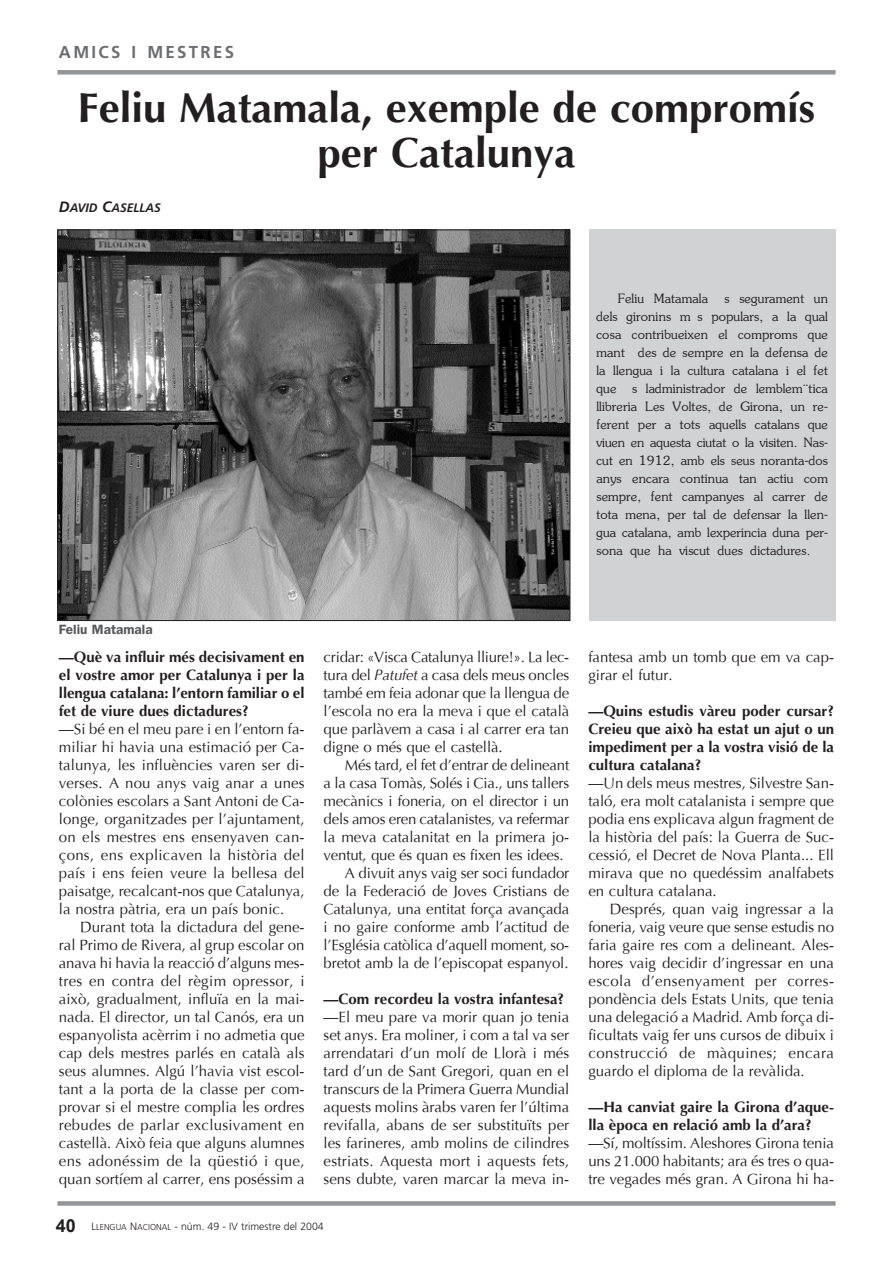
<style>
.page{position:relative;width:893px;height:1263px;background:#fff}
.page>*{position:absolute;margin:0;border:0;box-sizing:border-box;transform-origin:0 0}
.t1{font:700 42px/45px "Optima";color:#231f20;text-align:center}
.t2{font:700 17.25px "Frutiger LT Std";letter-spacing:.14em;color:#6c6d70}
.t3{font:15px/18px "Optima";letter-spacing:-.005em;color:#231f20;text-align:justify}
.t4{font:300 15px/18px "Souvenir";color:#231f20;text-align:justify}
.t5{font:700 15px/18px "Optima";color:#231f20;text-align:justify}
.t6{font:600 13.5px "Franklin Gothic";color:#57585a}
.t7{font:italic 700 12.3px "Frutiger LT Std";color:#231f20}
.t8{font:300 10.5px "Frutiger LT Std";color:#231f20}
.s1{font-size:15px}
.s2{font-style:italic}
.s3{font-family:"Arial";font-weight:700;font-size:18px}
.s4{font-size:8.55px}
</style>
<div class="page">
<div style="left:57px;top:1201px;width:779px;height:5px;background:#939598"></div>
<div style="left:57px;top:70px;width:779px;height:5px;background:#939598"></div>
<img style="left:59px;top:232px;width:509px;height:387px">
<div style="left:589px;top:230px;width:247px;height:391px;background:#d1d2d4"></div>
<p class="t2" style="left:59px;top:42px;width:177px">AMICS I MESTRES</p>
<h1 class="t1" style="left:78px;top:87px;width:739px">Feliu Matamala, exemple de compromís per Catalunya</h1>
<p class="t7" style="left:59px;top:201px;width:103px"><span class="s1">D</span>AVID <span class="s1">C</span>ASELLAS</p>
<p class="t4" style="left:596px;top:289px;width:233px;text-indent:21px">Feliu Matamala s segurament un dels gironins m s populars, a la qual cosa contribueixen el comproms que mant des de sempre en la defensa de la llengua i la cultura catalana i el fet que s ladministrador de lemblemàtica llibreria Les Voltes, de Girona, un re&shy;ferent per a tots aquells catalans que viuen en aquesta ciutat o la visiten. Nas&shy;cut en 1912, amb els seus noranta-dos anys encara continua tan actiu com sempre, fent campanyes al carrer de tota mena, per tal de defensar la llen&shy;gua catalana, amb lexperincia duna per&shy;sona que ha viscut dues dictadures.</p>
<p class="t6" style="left:59px;top:621px;width:95px">Feliu Matamala</p>
<p class="t5" style="left:59px;top:649px;width:247px">—Què va influir més decisivament en el vostre amor per Catalunya i per la llengua catalana: l’entorn familiar o el fet de viure dues dictadures?</p>
<p class="t3" style="left:59px;top:721px;width:247px">—Si bé en el meu pare i en l’entorn fa&shy;miliar hi havia una estimació per Ca&shy;talunya, les influències varen ser di&shy;verses. A nou anys vaig anar a unes colònies escolars a Sant Antoni de Ca&shy;longe, organitzades per l’ajuntament, on els mestres ens ensenyaven can&shy;çons, ens explicaven la història del país i ens feien veure la bellesa del paisatge, recalcant-nos que Catalunya, la nostra pàtria, era un país bonic.</p>
<p class="t3" style="left:59px;top:919px;width:247px;text-indent:21px">Durant tota la dictadura del gene&shy;ral Primo de Rivera, al grup escolar on anava hi havia la reacció d’alguns mes&shy;tres en contra del règim opressor, i això, gradualment, influïa en la mai&shy;nada. El director, un tal Canós, era un espanyolista acèrrim i no admetia que cap dels mestres parlés en català als seus alumnes. Algú l’havia vist escol&shy;tant a la porta de la classe per com&shy;provar si el mestre complia les ordres rebudes de parlar exclusivament en castellà. Això feia que alguns alumnes ens adonéssim de la qüestió i que, quan sortíem al carrer, ens poséssim a</p>
<p class="t3" style="left:324px;top:649px;width:247px">cridar: «Visca Catalunya lliure!». La lec&shy;tura del <span class="s2">Patufet</span> a casa dels meus oncles també em feia adonar que la llengua de l’escola no era la meva i que el català que parlàvem a casa i al carrer era tan digne o més que el castellà.</p>
<p class="t3" style="left:345px;top:757px;width:226px">Més tard, el fet d’entrar de delineant</p>
<p class="t3" style="left:324px;top:775px;width:247px">a la casa Tomàs, Solés i Cia., uns tallers</p>
<p class="t3" style="left:324px;top:793px;width:247px">mecànics i foneria, on el director i un</p>
<p class="t3" style="left:324px;top:811px;width:247px">dels amos eren catalanistes, va refermar</p>
<p class="t3" style="left:324px;top:829px;width:247px">la meva catalanitat en la primera jo-</p>
<p class="t3" style="left:324px;top:847px;width:241px">ventut, que és quan es fixen les idees.</p>
<p class="t3" style="left:345px;top:865px;width:226px">A divuit anys vaig ser soci fundador</p>
<p class="t3" style="left:324px;top:883px;width:247px">de la Federació de Joves Cristians de</p>
<p class="t3" style="left:324px;top:901px;width:247px">Catalunya, una entitat força avançada</p>
<p class="t3" style="left:324px;top:919px;width:247px">i no gaire conforme amb l’actitud de</p>
<p class="t3" style="left:324px;top:937px;width:247px">l’Església catòlica d’aquell moment, so-</p>
<p class="t3" style="left:324px;top:955px;width:246px">bretot amb la de l’episcopat espanyol.</p>
<p class="t5" style="left:324px;top:991px;width:242px">—Com recordeu la vostra infantesa?</p>
<p class="t3" style="left:324px;top:1009px;width:247px">—El meu pare va morir quan jo tenia set anys. Era moliner, i com a tal va ser arrendatari d’un molí de Llorà i més tard d’un de Sant Gregori, quan en el transcurs de la Primera Guerra Mundial aquests molins àrabs varen fer l’última revifalla, abans de ser substituïts per les farineres, amb molins de cilindres estriats. Aquesta mort i aquests fets, sens dubte, varen marcar la meva in-</p>
<p class="t8" style="left:56px;top:1221px;width:269px"><span class="s3">40</span> L<span class="s4">LENGUA</span> N<span class="s4">ACIONAL</span> - núm. 49 - IV trimestre del 2004</p>
<p class="t3" style="left:588px;top:649px;width:247px">fantesa amb un tomb que em va cap&shy;girar el futur.</p>
<p class="t5" style="left:588px;top:703px;width:247px">—Quins estudis vàreu poder cursar?<br>Creieu que això ha estat un ajut o un impediment per a la vostra visió de la cultura catalana?</p>
<p class="t3" style="left:588px;top:775px;width:247px">—Un dels meus mestres, Silvestre San&shy;taló, era molt catalanista i sempre que podia ens explicava algun fragment de la història del país: la Guerra de Suc&shy;cessió, el Decret de Nova Planta... Ell mirava que no quedéssim analfabets en cultura catalana.</p>
<p class="t3" style="left:588px;top:901px;width:247px;text-indent:21px">Després, quan vaig ingressar a la foneria, vaig veure que sense estudis no faria gaire res com a delineant. Ales&shy;hores vaig decidir d’ingressar en una escola d’ensenyament per corres&shy;pondència dels Estats Units, que tenia una delegació a Madrid. Amb força di&shy;ficultats vaig fer uns cursos de dibuix i construcció de màquines; encara guardo el diploma de la revàlida.</p>
<p class="t5" style="left:588px;top:1099px;width:247px">—Ha canviat gaire la Girona d’aque&shy;lla època en relació amb la d’ara?</p>
<p class="t3" style="left:588px;top:1135px;width:247px">—Sí, moltíssim. Aleshores Girona tenia uns 21.000 habitants; ara és tres o qua&shy;tre vegades més gran. A Girona hi ha-</p>
</div>
